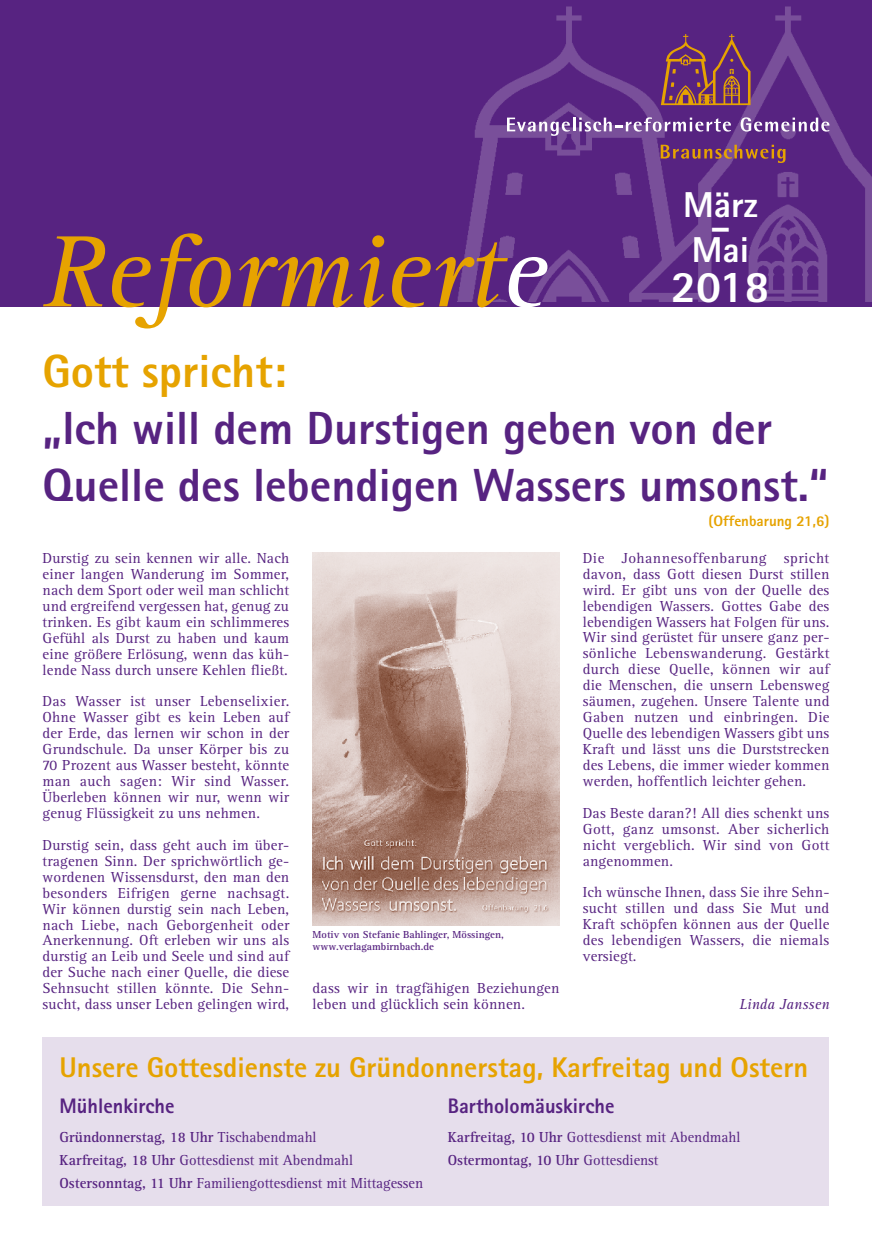
<style>
.page{position:relative;width:872px;height:1242px;background:#fff}
.page>*{position:absolute;margin:0;border:0;box-sizing:border-box;transform-origin:0 0}
.t1{font:italic 105px "Rotis Serif";color:#e6a300}
.t2{font:800 46.5px/57px "Rotis Sans Serif";color:#572381}
.t3{font:800 46.5px "Rotis Sans Serif";color:#e6a300}
.t4{font:800 45px "Rotis Sans Serif";color:#fff}
.t5{font:800 36px "Rotis Sans Serif";color:#fff}
.t6{font:800 28.5px "Rotis Sans Serif";color:#e6a300}
.t7{font:800 21px "Rotis Sans Serif";color:#572381}
.t8{font:15px/15.9px "Rotis Serif";letter-spacing:.01em;color:#572381;text-align:justify}
.t9{font:800 15px "Rotis Sans Serif";color:#e6a300}
.t10{font:italic 15px "Rotis Serif";letter-spacing:.01em;color:#572381}
.t11{font:700 10.5px/12px "Rotis Serif";color:#572381}
.s1{color:#fff}
.s2{font-weight:700}
</style>
<div class="page">
<div style="left:0;top:0;width:872px;height:307px;background:#572381"></div>
<img style="left:457px;top:6px;width:415px;height:296px">
<svg style="left:661px;top:34px;width:89px;height:71px"></svg>
<svg style="left:660px;top:145px;width:125px;height:18px"></svg>
<svg style="left:507px;top:117px;width:224px;height:19px"></svg>
<svg style="left:740px;top:117px;width:89px;height:15px"></svg>
<img style="left:313px;top:553px;width:246px;height:372px">
<div style="left:43px;top:1037px;width:786px;height:168px;background:#e6deec"></div>
<h1 class="t1" style="left:43px;top:213px;width:505px">Reformiert<span class="s1">e</span></h1>
<h3 class="t5" style="left:683px;top:182px;width:76px">März</h3>
<h3 class="t5" style="left:710px;top:204px;width:22px">–</h3>
<h3 class="t5" style="left:692px;top:227px;width:59px">Mai</h3>
<h3 class="t4" style="left:671px;top:258px;width:100px">2018</h3>
<h2 class="t3" style="left:43px;top:342px;width:245px">Gott spricht:</h2>
<h2 class="t2" style="left:43px;top:399px;width:787px">„Ich will dem Durstigen geben von der<br>Quelle des lebendigen Wassers umsonst.“</h2>
<p class="t9" style="left:708px;top:511px;width:122px">(Offenbarung 21,6)</p>
<p class="t8" style="left:43px;top:550px;width:248px">Durstig zu sein kennen wir alle. Nach einer langen Wanderung im Sommer, nach dem Sport oder weil man schlicht und ergreifend vergessen hat, genug zu trinken. Es gibt kaum ein schlimmeres Gefühl als Durst zu haben und kaum eine größere Erlösung, wenn das küh&shy;lende Nass durch unsere Kehlen fließt.</p>
<p class="t8" style="left:43px;top:694px;width:248px">Das Wasser ist unser Lebenselixier.<br>Ohne Wasser gibt es kein Leben auf der Erde, das lernen wir schon in der Grundschule. Da unser Körper bis zu 70 Prozent aus Wasser besteht, könnte man auch sagen: Wir sind Wasser.<br>Überleben können wir nur, wenn wir genug Flüssigkeit zu uns nehmen.</p>
<p class="t8" style="left:43px;top:837px;width:248px">Durstig sein, dass geht auch im über&shy;tragenen Sinn. Der sprichwörtlich ge&shy;wordenen Wissensdurst, den man den besonders Eifrigen gerne nachsagt.<br>Wir können durstig sein nach Leben, nach Liebe, nach Geborgenheit oder Anerkennung. Oft erleben wir uns als durstig an Leib und Seele und sind auf der Suche nach einer Quelle, die diese Sehnsucht stillen könnte. Die Sehn&shy;sucht, dass unser Leben gelingen wird,</p>
<p class="t8" style="left:583px;top:550px;width:248px">Die Johannesoffenbarung spricht davon, dass Gott diesen Durst stillen wird. Er gibt uns von der Quelle des lebendigen Wassers. Gottes Gabe des lebendigen Wassers hat Folgen für uns.<br>Wir sind gerüstet für unsere ganz per&shy;sönliche Lebenswanderung. Gestärkt durch diese Quelle, können wir auf die Menschen, die unsern Lebensweg säumen, zugehen. Unsere Talente und Gaben nutzen und einbringen. Die Quelle des lebendigen Wassers gibt uns Kraft und lässt uns die Durststrecken des Lebens, die immer wieder kommen werden, hoffentlich leichter gehen.</p>
<p class="t8" style="left:583px;top:805px;width:248px">Das Beste daran?! All dies schenkt uns Gott, ganz umsonst. Aber sicherlich nicht vergeblich. Wir sind von Gott angenommen.</p>
<p class="t8" style="left:583px;top:885px;width:248px">Ich wünsche Ihnen, dass Sie ihre Sehn&shy;sucht stillen und dass Sie Mut und Kraft schöpfen können aus der Quelle des lebendigen Wassers, die niemals versiegt.</p>
<p class="t10" style="left:739px;top:995px;width:91px">Linda Janssen</p>
<p class="t11" style="left:313px;top:928px;width:193px">Motiv von Stefanie Bahlinger, Mössingen, www.verlagambirnbach.de</p>
<p class="t8" style="left:313px;top:980px;width:248px">dass wir in tragfähigen Beziehungen leben und glücklich sein können.</p>
<h3 class="t6" style="left:60px;top:1049px;width:750px">Unsere Gottesdienste zu Gründonnerstag, Karfreitag und Ostern</h3>
<h3 class="t7" style="left:60px;top:1092px;width:117px">Mühlenkirche</h3>
<p class="t8" style="left:60px;top:1125px;width:365px;line-height:23.4px;text-align:left"><span class="s2">Gründonnerstag, 18 Uhr</span> Tischabendmahl<br><span class="s2">Karfreitag, 18 Uhr</span> Gottesdienst mit Abendmahl<br><span class="s2">Ostersonntag, 11 Uhr</span> Familiengottesdienst mit Mittagessen</p>
<h3 class="t7" style="left:448px;top:1092px;width:168px">Bartholomäuskirche</h3>
<p class="t8" style="left:448px;top:1125px;width:294px;line-height:23.4px"><span class="s2">Karfreitag, 10 Uhr</span> Gottesdienst mit Abendmahl<br><span class="s2">Ostermontag, 10 Uhr</span> Gottesdienst</p>
</div>
